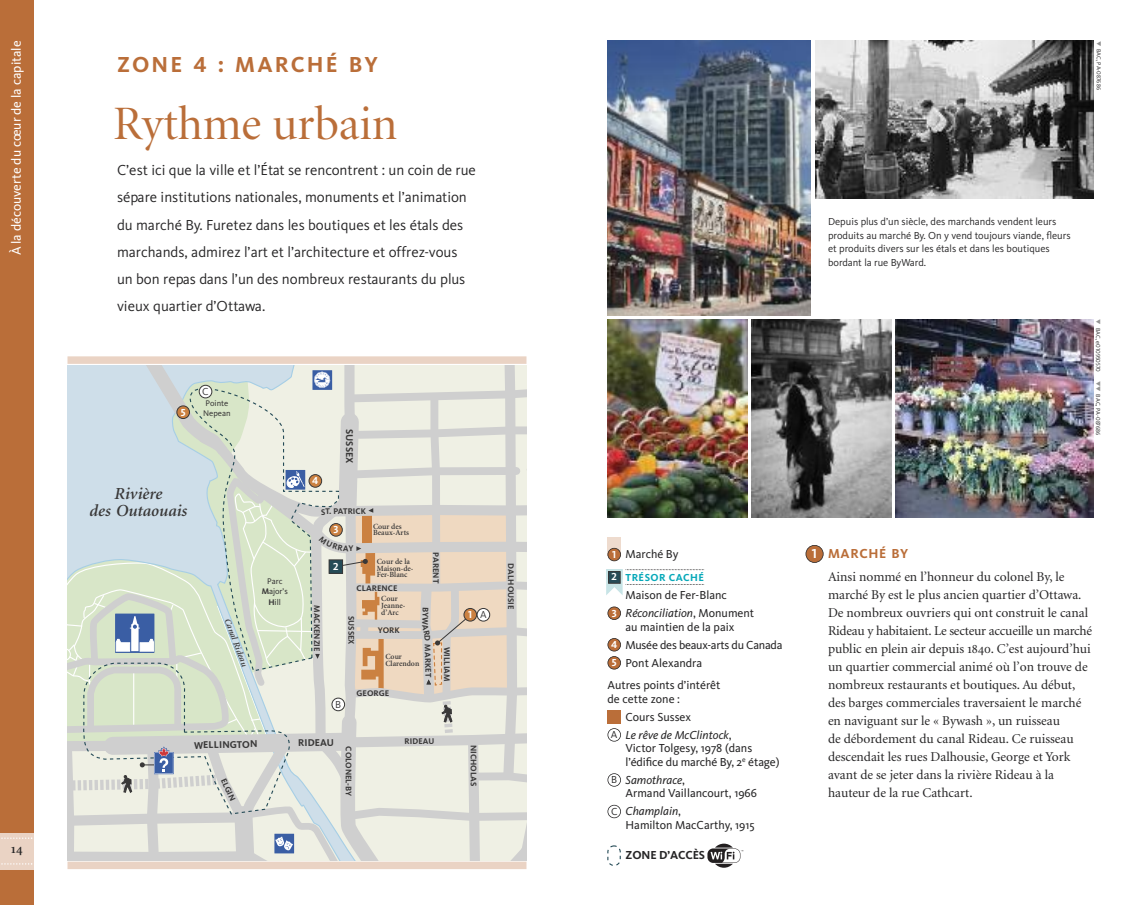
<style>
.page{position:relative;width:1134px;height:905px;background:#fff}
.page>*{position:absolute;margin:0;border:0;box-sizing:border-box;transform-origin:0 0}
.t1{font:48px "Minion Display";color:#ba6e39}
.t2{font:22.5px "Kievit Bold SC";letter-spacing:.1em;color:#ba6e39}
.t3{font:italic 600 16.8px/16.8px "Minion";color:#393838;text-align:center}
.t4{font:15px/27px "Kievit";color:#272627}
.t5{font:13.5px/18px "Minion";color:#272627}
.t6{font:13.5px "Kievit";color:#fff}
.t7{font:13.5px "Kievit Bold SC";letter-spacing:.05em;color:#ba6e39}
.t8{font:13.5px "Minion Semibold SC";color:#272627}
.t9{font:13.5px "Kievit Bold SC";color:#fff}
.t10{font:12px/13.5px "Kievit";color:#272627}
.t11{font:italic 12px/18px "Kievit";color:#272627}
.t12{font:700 12px "Kievit";letter-spacing:-.01em;color:#272627}
.t13{font:10.5px/13.5px "Kievit";color:#272627}
.t14{font:10.5px "Kievit Bold SC";letter-spacing:.05em;color:#06a8b9}
.t15{font:10.5px/18px "Kievit Bold SC";color:#fff}
.t16{font:700 10.5px "Kievit";color:#fff}
.t17{font:10.5px "Kievit";color:#393838}
.t18{font:10.5px "Kievit Bold SC";color:#393838}
.t19{font:10.5px "Kievit";color:#fff}
.t20{font:10.5px "Kievit";color:#393838}
.t21{font:700 10.2px "Kievit";letter-spacing:-.005em;color:#393838}
.t22{font:700 10.05px "Kievit";color:#393838}
.t23{font:italic 600 9px "Minion";color:#393838}
.t24{font:700 8.4px/10.1px "Kievit";color:#393838;text-align:center}
.t25{font:8.4px/10.1px "Kievit";color:#393838}
.t26{font:600 7.8px/6.8px "Minion";color:#393838}
.t27{font:6px "Kievit Regular SC";color:#272627}
.s1{color:#939393}
.s2{font-family:"Kievit"}
.s3{font-style:italic}
.s4{font-style:normal}
.s5{font-family:"Minion Regular SC"}
</style>
<div class="page">
<div style="left:0;top:0;width:34px;height:904px;background:#ba6e39"></div>
<div style="left:0;top:832px;width:34px;height:37px;background:#ead3c4"></div>
<svg style="left:1px;top:837px;width:31px;height:1px"></svg>
<svg style="left:1px;top:863px;width:31px;height:1px"></svg>
<div style="left:806px;top:545px;width:17px;height:17px;background:#ba6e39;border-radius:50%"></div>
<div style="left:806px;top:545px;width:18px;height:18px;border:2px solid #272627;border-radius:50%"></div>
<div style="left:68px;top:861px;width:459px;height:8px;background:#ead3c4"></div>
<div style="left:68px;top:356px;width:459px;height:8px;background:#ead3c4"></div>
<div style="left:608px;top:537px;width:13px;height:18px;background:#eedbce"></div>
<svg style="left:606px;top:569px;width:98px;height:26px"></svg>
<div style="left:608px;top:548px;width:13px;height:13px;background:#ba6e39;border-radius:50%"></div>
<div style="left:608px;top:548px;width:13px;height:13px;border:2px solid #272627;border-radius:50%"></div>
<div style="left:608px;top:607px;width:13px;height:12px;background:#ba6e39;border-radius:50%"></div>
<div style="left:608px;top:606px;width:13px;height:14px;border:2px solid #272627;border-radius:50%"></div>
<div style="left:608px;top:638px;width:13px;height:13px;background:#ba6e39;border-radius:50%"></div>
<div style="left:608px;top:638px;width:13px;height:13px;border:2px solid #272627;border-radius:50%"></div>
<div style="left:608px;top:656px;width:13px;height:13px;background:#ba6e39;border-radius:50%"></div>
<div style="left:608px;top:656px;width:13px;height:13px;border:2px solid #272627;border-radius:50%"></div>
<svg style="left:608px;top:845px;width:13px;height:20px"></svg>
<svg style="left:707px;top:843px;width:36px;height:24px"></svg>
<div style="left:608px;top:710px;width:13px;height:13px;background:#ba6e39"></div>
<div style="left:608px;top:728px;width:13px;height:13px;border:2px solid #272627;border-radius:50%"></div>
<div style="left:608px;top:804px;width:13px;height:14px;border:2px solid #272627;border-radius:50%"></div>
<div style="left:608px;top:773px;width:13px;height:13px;border:2px solid #272627;border-radius:50%"></div>
<img style="left:608px;top:40px;width:203px;height:275px">
<img style="left:608px;top:319px;width:139px;height:198px">
<img style="left:896px;top:319px;width:198px;height:198px">
<img style="left:815px;top:40px;width:279px;height:158px">
<img style="left:752px;top:319px;width:139px;height:198px">
<svg style="left:68px;top:365px;width:459px;height:495px;background:#dbded5"></svg>
<p class="t6" style="left:12px;top:255px;width:216px;rotate:-90deg">À la découverte du cœur de la capitale</p>
<h2 class="t2" style="left:117px;top:57px;width:262px">ZONE 4 : MARCHÉ BY</h2>
<h1 class="t1" style="left:113px;top:105px;width:286px">Rythme urbain</h1>
<p class="t4" style="left:117px;top:158px;width:360px">C’est ici que la ville et l’État se rencontrent : un coin de rue sépare institutions nationales, monuments et l’animation du marché By. Furetez dans les boutiques et les étals des marchands, admirez l’art et l’architecture et offrez-vous un bon repas dans l’un des nombreux restaurants du plus vieux quartier d’Ottawa.</p>
<p class="t8" style="left:11px;top:843px;width:13px">14</p>
<p class="t16" style="left:181px;top:408px;width:6px">5</p>
<p class="t20" style="left:202px;top:388px;width:8px">C</p>
<p class="t25" style="left:203px;top:399px;width:29px">Pointe<br>Nepean</p>
<p class="t3" style="left:90px;top:487px;width:99px">Rivière<br>des Outaouais</p>
<p class="t23" style="left:230px;top:617px;width:52px;rotate:69deg">Canal Rideau</p>
<p class="t24" style="left:262px;top:577px;width:28px">Parc<br>Major’s<br>Hill</p>
<p class="t16" style="left:312px;top:477px;width:8px">4</p>
<p class="t21" style="left:353px;top:429px;width:36px;rotate:90deg">SUSSEX</p>
<p class="t24" style="left:321px;top:507px;width:47px;rotate:-1deg">ST. PATRICK</p>
<p class="t26" style="left:373px;top:523px;width:38px">Cour des<br>Beaux-Arts</p>
<p class="t26" style="left:377px;top:558px;width:38px">Cour de la<br>Maison-de-<br>Fer-Blanc</p>
<p class="t26" style="left:381px;top:596px;width:26px">Cour<br>Jeanne&shy;d’Arc</p>
<p class="t26" style="left:385px;top:653px;width:35px">Cour<br>Clarendon</p>
<p class="t16" style="left:333px;top:526px;width:7px">3</p>
<p class="t24" style="left:349px;top:544px;width:7px">Y</p>
<p class="t24" style="left:440px;top:552px;width:32px;rotate:90deg">PARENT</p>
<p class="t24" style="left:515px;top:563px;width:47px;rotate:90deg">DALHOUSIE</p>
<p class="t19" style="left:333px;top:563px;width:7px">2</p>
<p class="t24" style="left:357px;top:583px;width:42px">CLARENCE</p>
<p class="t24" style="left:321px;top:605px;width:48px;rotate:90deg">MACKENZIE</p>
<p class="t24" style="left:356px;top:616px;width:30px;rotate:90deg">SUSSEX</p>
<p class="t17" style="left:480px;top:611px;width:8px">A</p>
<p class="t15" style="left:468px;top:606px;width:6px">1</p>
<p class="t24" style="left:378px;top:626px;width:23px">YORK</p>
<p class="t24" style="left:431px;top:635px;width:43px;rotate:88deg">D MARKET</p>
<p class="t24" style="left:451px;top:646px;width:37px;rotate:90deg">WILLIAM</p>
<p class="t18" style="left:335px;top:701px;width:8px">B</p>
<p class="t24" style="left:357px;top:689px;width:34px">GEORGE</p>
<p class="t22" style="left:194px;top:741px;width:65px;rotate:-1deg">WELLINGTON</p>
<p class="t24" style="left:227px;top:777px;width:25px;rotate:65deg">ELGIN</p>
<p class="t22" style="left:298px;top:739px;width:38px;rotate:-1deg">RIDEAU</p>
<p class="t24" style="left:353px;top:746px;width:51px;rotate:90deg">COLONEL-BY</p>
<p class="t24" style="left:404px;top:737px;width:32px;rotate:-2deg">RIDEAU</p>
<p class="t24" style="left:478px;top:744px;width:43px;rotate:90deg">NICHOLAS</p>
<p class="t27" style="left:1101px;top:40px;width:51px;rotate:90deg"><span class="s1">▼</span> BAC, PA-087686</p>
<p class="t13" style="left:828px;top:216px;width:244px">Depuis plus d’un siècle, des marchands vendent leurs produits au marché By. On y vend toujours viande, fleurs et produits divers sur les étals et dans les boutiques bordant la rue ByWard.</p>
<p class="t27" style="left:1100px;top:319px;width:54px;rotate:90deg"><span class="s1">▼</span> BAC, <span class="s2">e</span>010950570</p>
<p class="t27" style="left:1100px;top:381px;width:56px;rotate:90deg"><span class="s1">▼▼</span> BAC, PA-087686</p>
<p class="t10" style="left:626px;top:548px;width:55px">Marché By</p>
<p class="t14" style="left:626px;top:574px;width:80px">TRÉSOR CACHÉ</p>
<p class="t10" style="left:626px;top:587px;width:130px;line-height:18px">Maison de Fer-Blanc<br><span class="s3">Réconciliation</span>, Monument</p>
<p class="t10" style="left:626px;top:618px;width:158px;line-height:18px">au maintien de la paix<br>Musée des beaux-arts du Canada<br>Pont Alexandra</p>
<p class="t10" style="left:608px;top:679px;width:115px">Autres points d’intérêt de cette zone :</p>
<p class="t11" style="left:626px;top:709px;width:108px"><span class="s4">Cours Sussex<br></span>Le rêve de McClintock<span class="s4">,</span></p>
<p class="t10" style="left:626px;top:742px;width:156px">Victor Tolgesy, 1978 (dans l’édifice du marché By, 2<sup>e</sup> étage)</p>
<p class="t10" style="left:626px;top:774px;width:133px"><span class="s3">Samothrace</span>,<br>Armand Vaillancourt, 1966</p>
<p class="t10" style="left:626px;top:805px;width:130px"><span class="s3">Champlain</span>,<br>Hamilton MacCarthy, 1915</p>
<p class="t12" style="left:626px;top:850px;width:81px">ZONE D’ACCÈS</p>
<p class="t15" style="left:612px;top:546px;width:6px">1</p>
<p class="t15" style="left:611px;top:568px;width:7px">2</p>
<p class="t15" style="left:612px;top:604px;width:7px">3</p>
<p class="t15" style="left:611px;top:636px;width:8px">4<br>5</p>
<p class="t13" style="left:611px;top:729px;width:8px">A</p>
<p class="t13" style="left:611px;top:774px;width:8px">B</p>
<p class="t13" style="left:611px;top:805px;width:8px">C</p>
<p class="t9" style="left:812px;top:549px;width:7px">1</p>
<p class="t7" style="left:828px;top:549px;width:82px">MARCHÉ BY</p>
<p class="t5" style="left:828px;top:568px;width:266px">Ainsi nommé en l’honneur du colonel By, le marché By est le plus ancien quartier d’Ottawa.<br>De nombreux ouvriers qui ont construit le canal Rideau y habitaient. Le secteur accueille un marché public en plein air depuis <span class="s5">1840</span>. C’est aujourd’hui un quartier commercial animé où l’on trouve de nombreux restaurants et boutiques. Au début, des barges commerciales traversaient le marché en naviguant sur le « Bywash », un ruisseau<br>de débordement du canal Rideau. Ce ruisseau descendait les rues Dalhousie, George et York avant de se jeter dans la rivière Rideau à la hauteur de la rue Cathcart.</p>
</div>
